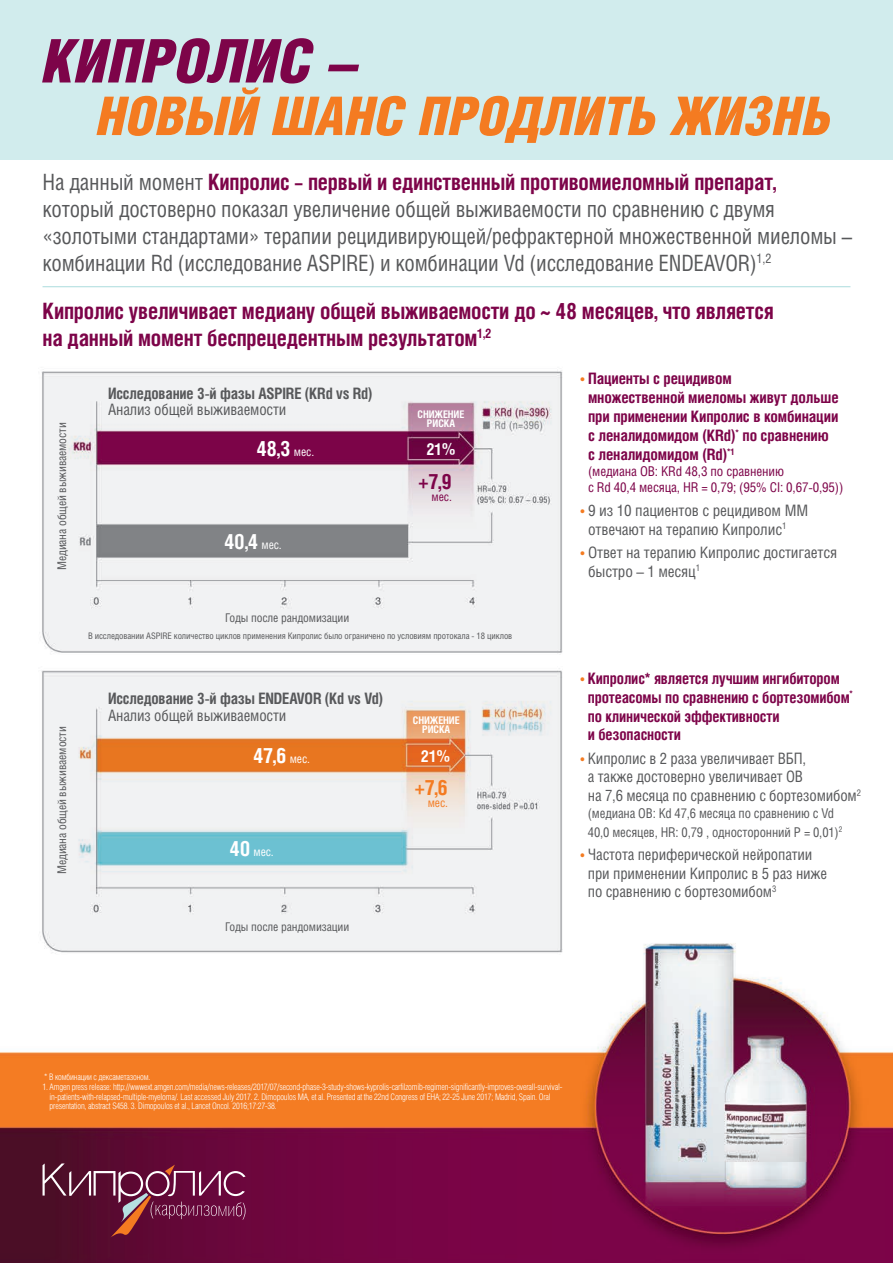
<style>
.page{position:relative;width:893px;height:1263px;background:#fff}
.page>*{position:absolute;margin:0;border:0;box-sizing:border-box;transform-origin:0 0}
.t1{font:22.5px/27px "Helios Cond C";letter-spacing:-.01em;color:#57585a}
.t2{font:700 22.5px/27px "Helios Cond C";letter-spacing:-.01em;color:#7d0449}
.t3{font:700 21px "Helios Cond C";color:#fff}
.t4{font:700 21px "Helios Cond C";color:#7d0449}
.t5{font:700 21px "Helios Cond C";color:#f47b21}
.t6{font:700 16.5px "Helios Cond C";color:#fff}
.t7{font:15.75px/18.9px "Helios Cond C";letter-spacing:-.01em;color:#57585a}
.t8{font:700 15.75px/18.9px "Helios Cond C";letter-spacing:-.01em;color:#7d0449}
.t9{font:700 15.75px "Helios Cond C";letter-spacing:-.01em;color:#57585a}
.t10{font:13.5px/18.9px "Helios Cond C";letter-spacing:-.01em;color:#57585a}
.t11{font:13.5px/16.2px "Helios Cond C";letter-spacing:-.01em;color:#7d0449}
.t12{font:12px "Helios Cond C";letter-spacing:-.01em;color:#57585a}
.t13{font:12px "Helios Cond C";color:#fff}
.t14{font:12px "Helios Cond C";color:#7d0449}
.t15{font:12px "Helios Cond C";color:#f47b21}
.t16{font:700 10.5px/9px "Helios Cond C";letter-spacing:-.01em;color:#fff;text-align:center}
.t17{font:9px/9.9px "Helios Cond Light C";letter-spacing:-.02em;color:#fff}
.t18{font:9px "Helios Cond C";letter-spacing:-.01em;color:#57585a}
.s1{font-weight:700;color:#7d0449}
.s2{font-weight:400;color:#f47b21}
.s3{color:#f47b21}
.s4{font-weight:400;font-size:12px}
.s5{font-weight:700;font-size:21px}
</style>
<div class="page">
<img style="left:0;top:159px;width:893px;height:1104px">
<div style="left:0;top:0;width:893px;height:159px;background:#d1eced"></div>
<hr style="left:43px;top:286px;width:807px;height:1px;background:#b5e0e1">
<svg style="left:42px;top:38px;width:788px;height:105px"></svg>
<svg style="left:43px;top:1163px;width:203px;height:74px"></svg>
<p class="t1" style="left:43px;top:168px;width:811px">На данный момент <span class="s1">Кипролис – первый и единственный противомиеломный препарат, </span>который достоверно показал увеличение общей выживаемости по сравнению с двумя «золотыми стандартами» терапии рецидивирующей/рефрактерной множественной миеломы – комбинации Rd (исследование ASPIRE) и комбинации Vd (исследование ENDEAVOR)<sup>1,2</sup></p>
<h1 class="t2" style="left:43px;top:297px;width:733px">Кипролис увеличивает медиану общей выживаемости до ~ 48 месяцев, что является на данный момент беспрецедентным результатом<sup>1,2</sup></h1>
<h3 class="t8" style="left:588px;top:369px;width:252px;text-indent:-8px"><span class="s2">•</span> Пациенты с рецидивом<br>множественной миеломы живут дольше при применении Кипролис в комбинации с леналидомидом (KRd)<sup>*</sup> по сравнению с леналидомидом (Rd)<sup>*1</sup></h3>
<h3 class="t11" style="left:588px;top:463px;width:257px">(медиана ОВ: KRd 48,3 по сравнению<br>с Rd 40,4 месяца, HR = 0,79; (95% CI: 0,67-0,95))</h3>
<h3 class="t7" style="left:588px;top:500px;width:222px;text-indent:-8px"><span class="s3">•</span> 9 из 10 пациентов с рецидивом ММ отвечают на терапию Кипролис<sup>1</sup></h3>
<h3 class="t7" style="left:588px;top:542px;width:251px;text-indent:-8px"><span class="s3">•</span> Ответ на терапию Кипролис достигается быстро – 1 месяц<sup>1</sup></h3>
<h3 class="t9" style="left:108px;top:384px;width:266px">Исследование 3-й фазы ASPIRE (KRd vs Rd)</h3>
<h3 class="t7" style="left:108px;top:400px;width:180px">Анализ общей выживаемости</h3>
<p class="t16" style="left:418px;top:409px;width:48px">СНИЖЕНИЕ<br>РИСКА</p>
<h3 class="t6" style="left:426px;top:439px;width:31px">21%</h3>
<h2 class="t4" style="left:419px;top:469px;width:35px">+7,9</h2>
<h3 class="t14" style="left:432px;top:490px;width:22px">мес.</h3>
<h3 class="t12" style="left:55px;top:570px;width:149px;rotate:-90deg">Медиана общей выживаемости</h3>
<h2 class="t3" style="left:256px;top:436px;width:59px">48,3 <span class="s4">мес.</span></h2>
<h2 class="t3" style="left:224px;top:529px;width:59px">40,4 <span class="s4">мес.</span></h2>
<h3 class="t12" style="left:55px;top:874px;width:149px;rotate:-90deg">Медиана общей выживаемости</h3>
<h3 class="t12" style="left:225px;top:611px;width:126px">Годы после рандомизации</h3>
<p class="t18" style="left:88px;top:630px;width:426px">В исследовании ASPIRE количество циклов применения Кипролис было ограничено по условиям протокала - 18 циклов</p>
<h3 class="t9" style="left:108px;top:689px;width:277px">Исследование 3-й фазы ENDEAVOR (Kd vs Vd)</h3>
<h3 class="t7" style="left:108px;top:705px;width:180px">Анализ общей выживаемости</h3>
<h2 class="t3" style="left:253px;top:743px;width:58px">47,6 <span class="s4">мес.</span></h2>
<h3 class="t13" style="left:230px;top:845px;width:46px"><span class="s5">40</span> мес.</h3>
<h3 class="t12" style="left:225px;top:920px;width:126px">Годы после рандомизации</h3>
<p class="t16" style="left:413px;top:715px;width:48px">СНИЖЕНИЕ<br>РИСКА</p>
<h3 class="t6" style="left:421px;top:746px;width:31px">21%</h3>
<h2 class="t5" style="left:415px;top:775px;width:35px">+7,6</h2>
<h3 class="t15" style="left:428px;top:796px;width:22px">мес.</h3>
<h3 class="t8" style="left:588px;top:668px;width:267px;text-indent:-7px"><span class="s2">•</span> Кипролис* является лучшим ингибитором протеасомы по сравнению с бортезомибом<sup>* </sup>по клинической эффективности<br>и безопасности</h3>
<h3 class="t7" style="left:588px;top:748px;width:275px;text-indent:-7px"><span class="s3">•</span> Кипролис в 2 раза увеличивает ВБП,<br>а также достоверно увеличивает ОВ<br>на 7,6 месяца по сравнению с бортезомибом<sup>2</sup></h3>
<h3 class="t10" style="left:588px;top:803px;width:256px">(медиана ОВ: Kd 47,6 месяца по сравнению с Vd<br>40,0 месяцев, HR: 0,79 , односторонний P = 0,01)<sup>2</sup></h3>
<h3 class="t7" style="left:588px;top:844px;width:241px;text-indent:-7px"><span class="s3">•</span> Частота периферической нейропатии при применении Кипролис в 5 раз ниже по сравнению с бортезомибом<sup>3</sup></h3>
<p class="t17" style="left:44px;top:1071px;width:108px">* В комбинации с дексаметазоном.</p>
<p class="t17" style="left:50px;top:1081px;width:514px;text-indent:-7px">1. Amgen press release: http://wwwext.amgen.com/media/news-releases/2017/07/second-phase-3-study-shows-kyprolis-carfilzomib-regimen-significantly-improves-overall-survival&shy;in-patients-with-relapsed-multiple-myeloma/. Last accessed July 2017. 2. Dimopoulos MA, et al. Presented at the 22nd Congress of EHA; 22-25 June 2017; Madrid, Spain. Oral presentation, abstract S458. 3. Dimopoulos et al., Lancet Oncol. 2016;17:27-38.</p>
</div>
